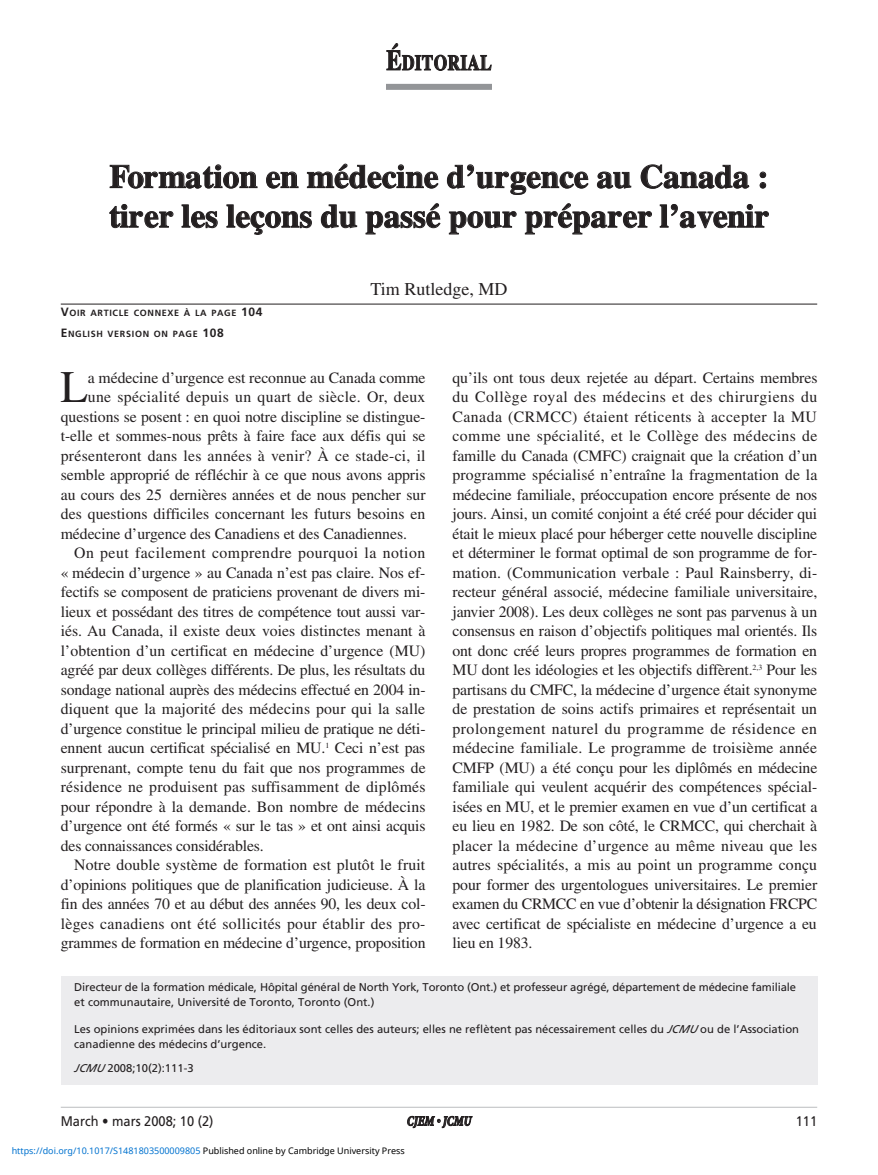
<style>
.page{position:relative;width:878px;height:1175px;background:#fff}
.page>*{position:absolute;margin:0;border:0;box-sizing:border-box;transform-origin:0 0}
.t1{font:45.15px "Times";color:#231f20}
.t2{font:700 33px/39.6px "Times";color:#231f20}
.t3{font:700 21.3px "Times";letter-spacing:.025em;color:#231f20;scale:.8 1}
.t4{font:18px "Times";color:#231f20}
.t5{font:15.75px/19.5px "Times";letter-spacing:-.005em;color:#231f20;text-align:justify}
.t6{font:15.75px "Times";letter-spacing:.015em;color:#231f20}
.t7{font:15.75px "Times";letter-spacing:.02em;color:#231f20}
.t8{font:15.75px "Times";letter-spacing:.03em;color:#231f20}
.t9{font:13.95px "Frutiger";color:#231f20;scale:.92 1}
.t10{font:italic 700 condensed 13.95px "Minion";color:#231f20;scale:.92 1}
.t11{font:11.25px/15px "Frutiger";color:#231f20}
.t12{font:9px "Noto Sans";color:#0172cf}
.t13{font:700 9px "Frutiger";letter-spacing:.075em;color:#231f20}
.s1{font-size:28.5px}
.s2{font-size:12px}
.s3{font-style:italic}
.s4{color:#000}
</style>
<div class="page">
<hr style="left:61px;top:1106px;width:756px;height:1px;background:#bcbdc0">
<div style="left:61px;top:976px;width:756px;height:108px;background:#ececee"></div>
<div style="left:386px;top:84px;width:106px;height:6px;background:#939598"></div>
<hr style="left:61px;top:304px;width:756px;height:1px;background:#231f20">
<h3 class="t3" style="left:386px;top:56px;width:133px"><span class="s1">É</span>DITORIAL</h3>
<h2 class="t2" style="left:109px;top:160px;width:661px">Formation en médecine d’urgence au Canada : tirer les leçons du passé pour préparer l’avenir</h2>
<p class="t13" style="left:61px;top:309px;width:203px"><span class="s2">V</span>OIR ARTICLE CONNEXE À LA PAGE <span class="s2">104</span></p>
<p class="t13" style="left:61px;top:330px;width:164px"><span class="s2">E</span>NGLISH VERSION ON PAGE <span class="s2">108</span></p>
<p class="t4" style="left:370px;top:282px;width:138px">Tim Rutledge, MD</p>
<h1 class="t1" style="left:60px;top:371px;width:29px">L</h1>
<p class="t5" style="left:88px;top:369px;width:339px">a médecine d’urgence est reconnue au Canada comme</p>
<p class="t7" style="left:88px;top:391px;width:339px">une spécialité depuis un quart de siècle. Or, deux</p>
<p class="t5" style="left:61px;top:408px;width:366px">questions se posent : en quoi notre discipline se distingue-</p>
<p class="t5" style="left:61px;top:428px;width:366px">t-elle et sommes-nous prêts à faire face aux défis qui se</p>
<p class="t6" style="left:61px;top:450px;width:366px">présenteront dans les années à venir? À ce stade-ci, il</p>
<p class="t5" style="left:61px;top:467px;width:366px">semble approprié de réfléchir à ce que nous avons appris</p>
<p class="t5" style="left:61px;top:486px;width:366px">au cours des 25 dernières années et de nous pencher sur</p>
<p class="t5" style="left:61px;top:506px;width:366px">des questions difficiles concernant les futurs besoins en</p>
<p class="t5" style="left:61px;top:525px;width:348px">médecine d’urgence des Canadiens et des Canadiennes.</p>
<p class="t8" style="left:74px;top:547px;width:352px">On peut facilement comprendre pourquoi la notion</p>
<p class="t5" style="left:61px;top:564px;width:366px">« médecin d’urgence » au Canada n’est pas claire. Nos ef-</p>
<p class="t5" style="left:61px;top:584px;width:366px">fectifs se composent de praticiens provenant de divers mi-</p>
<p class="t5" style="left:61px;top:603px;width:366px">lieux et possédant des titres de compétence tout aussi var-</p>
<p class="t5" style="left:61px;top:623px;width:366px">iés. Au Canada, il existe deux voies distinctes menant à</p>
<p class="t5" style="left:61px;top:642px;width:366px">l’obtention d’un certificat en médecine d’urgence (MU)</p>
<p class="t5" style="left:61px;top:662px;width:366px">agréé par deux collèges différents. De plus, les résultats du</p>
<p class="t5" style="left:61px;top:681px;width:366px">sondage national auprès des médecins effectué en 2004 in-</p>
<p class="t6" style="left:61px;top:703px;width:366px">diquent que la majorité des médecins pour qui la salle</p>
<p class="t5" style="left:61px;top:720px;width:366px">d’urgence constitue le principal milieu de pratique ne déti-</p>
<p class="t5" style="left:61px;top:740px;width:366px">ennent aucun certificat spécialisé en MU.<sup>1</sup> Ceci n’est pas</p>
<p class="t5" style="left:61px;top:759px;width:366px">surprenant, compte tenu du fait que nos programmes de</p>
<p class="t6" style="left:61px;top:781px;width:366px">résidence ne produisent pas suffisamment de diplômés</p>
<p class="t5" style="left:61px;top:798px;width:366px">pour répondre à la demande. Bon nombre de médecins</p>
<p class="t5" style="left:61px;top:818px;width:366px">d’urgence ont été formés « sur le tas » et ont ainsi acquis</p>
<p class="t5" style="left:61px;top:837px;width:204px">des connaissances considérables.</p>
<p class="t5" style="left:74px;top:857px;width:352px">Notre double système de formation est plutôt le fruit</p>
<p class="t5" style="left:61px;top:876px;width:366px">d’opinions politiques que de planification judicieuse. À la</p>
<p class="t5" style="left:61px;top:896px;width:366px">fin des années 70 et au début des années 90, les deux col-</p>
<p class="t7" style="left:61px;top:918px;width:366px">lèges canadiens ont été sollicités pour établir des pro-</p>
<p class="t5" style="left:61px;top:935px;width:366px">grammes de formation en médecine d’urgence, proposition</p>
<p class="t5" style="left:452px;top:369px;width:366px">qu’ils ont tous deux rejetée au départ. Certains membres du Collège royal des médecins et des chirurgiens du Canada (CRMCC) étaient réticents à accepter la MU comme une spécialité, et le Collège des médecins de famille du Canada (CMFC) craignait que la création d’un programme spécialisé n’entraîne la fragmentation de la médecine familiale, préoccupation encore présente de nos jours. Ainsi, un comité conjoint a été créé pour décider qui était le mieux placé pour héberger cette nouvelle discipline et déterminer le format optimal de son programme de for&shy;mation. (Communication verbale : Paul Rainsberry, di&shy;recteur général associé, médecine familiale universitaire, janvier 2008). Les deux collèges ne sont pas parvenus à un consensus en raison d’objectifs politiques mal orientés. Ils ont donc créé leurs propres programmes de formation en MU dont les idéologies et les objectifs diffèrent.<sup>2,3</sup> Pour les partisans du CMFC, la médecine d’urgence était synonyme de prestation de soins actifs primaires et représentait un prolongement naturel du programme de résidence en médecine familiale. Le programme de troisième année CMFP (MU) a été conçu pour les diplômés en médecine familiale qui veulent acquérir des compétences spécial&shy;isées en MU, et le premier examen en vue d’un certificat a eu lieu en 1982. De son côté, le CRMCC, qui cherchait à placer la médecine d’urgence au même niveau que les autres spécialités, a mis au point un programme conçu pour former des urgentologues universitaires. Le premier examen du CRMCC en vue d’obtenir la désignation FRCPC avec certificat de spécialiste en médecine d’urgence a eu lieu en 1983.</p>
<p class="t11" style="left:74px;top:980px;width:723px">Directeur de la formation médicale, Hôpital général de North York, Toronto (Ont.) et professeur agrégé, département de médecine familiale et communautaire, Université de Toronto, Toronto (Ont.)</p>
<p class="t11" style="left:74px;top:1022px;width:726px">Les opinions exprimées dans les éditoriaux sont celles des auteurs; elles ne reflètent pas nécessairement celles du <span class="s3">JCMU</span> ou de l’Association canadienne des médecins d’urgence.</p>
<p class="t11" style="left:74px;top:1061px;width:121px"><span class="s3">JCMU</span> 2008;10(2):111-3</p>
<p class="t9" style="left:61px;top:1115px;width:167px">March • mars 2008; 10 (2)</p>
<p class="t10" style="left:407px;top:1115px;width:72px">CJEM • JCMU</p>
<p class="t9" style="left:795px;top:1115px;width:25px">111</p>
<p class="t12" style="left:12px;top:1143px;width:394px">https://doi.org/10.1017/S1481803500009805 <span class="s4">Published online by Cambridge University Press</span></p>
</div>
